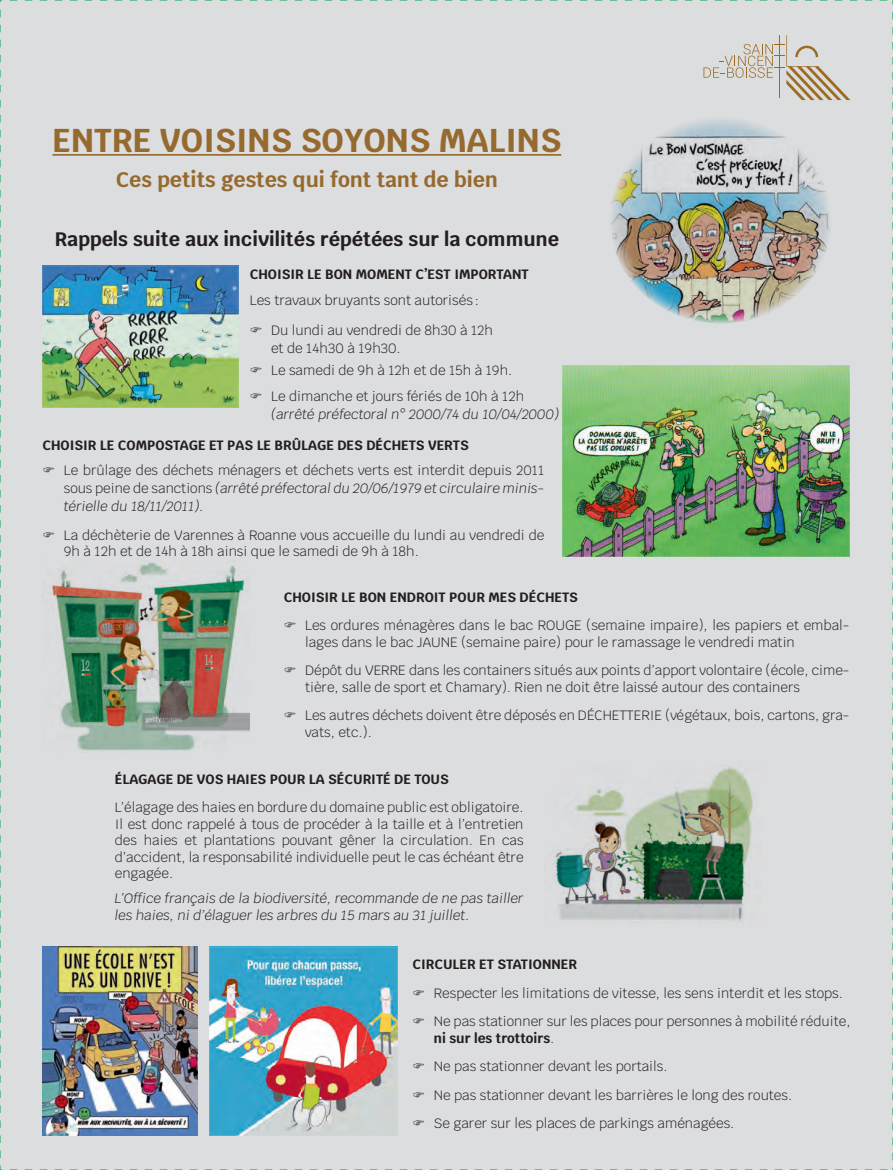
<style>
.page{position:relative;width:893px;height:1170px;background:#fff}
.page>*{position:absolute;margin:0;border:0;box-sizing:border-box;transform-origin:0 0}
.t1{font:700 33px "Krub";color:#966a2f}
.t2{font:700 21px "Krub";color:#966a2f}
.t3{font:700 19.5px "Krub";color:#231f20}
.t4{font:300 13.5px/16.5px "Krub";color:#231f20}
.t5{font:700 13.5px "Krub";color:#231f20}
.t6{font:italic 300 13.5px/16.5px "Krub";color:#231f20}
.s1{font-style:italic}
.s2{font-weight:700}
</style>
<div class="page">
<img style="left:0;top:0;width:893px;height:1170px">
<h1 class="t1" style="left:53px;top:122px;width:510px">ENTRE VOISINS SOYONS MALINS</h1>
<h2 class="t2" style="left:116px;top:167px;width:384px">Ces petits gestes qui font tant de bien</h2>
<h3 class="t3" style="left:55px;top:227px;width:506px">Rappels suite aux incivilités répétées sur la commune</h3>
<p class="t5" style="left:250px;top:267px;width:280px">CHOISIR LE BON MOMENT C’EST IMPORTANT</p>
<p class="t4" style="left:250px;top:291px;width:231px">Les travaux bruyants sont autorisés :</p>
<p class="t4" style="left:271px;top:321px;width:223px;line-height:18px">Du lundi au vendredi de 8h30 à 12h et de 14h30 à 19h30.</p>
<p class="t4" style="left:271px;top:357px;width:255px;line-height:26.5px">Le samedi de 9h à 12h et de 15h à 19h.<br>Le dimanche et jours fériés de 10h à 12h</p>
<p class="t6" style="left:271px;top:406px;width:290px">(arrêté préfectoral n° 2000/74 du 10/04/2000)</p>
<p class="t5" style="left:43px;top:437px;width:428px">CHOISIR LE COMPOSTAGE ET PAS LE BRÛLAGE DES DÉCHETS VERTS</p>
<p class="t4" style="left:64px;top:461px;width:482px;line-height:18px;text-align:justify">Le brûlage des déchets ménagers et déchets verts est interdit depuis 2011 sous peine de sanctions <span class="s1">(arrêté préfectoral du 20/06/1979 et circulaire minis&shy;térielle du 18/11/2011).</span></p>
<p class="t4" style="left:64px;top:526px;width:482px">La déchèterie de Varennes à Roanne vous accueille du lundi au vendredi de<br>9h à 12h et de 14h à 18h ainsi que le samedi de 9h à 18h.</p>
<p class="t5" style="left:284px;top:589px;width:296px">CHOISIR LE BON ENDROIT POUR MES DÉCHETS</p>
<p class="t4" style="left:305px;top:617px;width:546px">Les ordures ménagères dans le bac ROUGE (semaine impaire), les papiers et embal&shy;lages dans le bac JAUNE (semaine paire) pour le ramassage le vendredi matin</p>
<p class="t4" style="left:305px;top:662px;width:546px">Dépôt du VERRE dans les containers situés aux points d’apport volontaire (école, cime&shy;tière, salle de sport et Chamary). Rien ne doit être laissé autour des containers</p>
<p class="t4" style="left:305px;top:707px;width:546px">Les autres déchets doivent être déposés en DÉCHETTERIE (végétaux, bois, cartons, gra&shy;vats, etc.).</p>
<p class="t5" style="left:115px;top:771px;width:335px">ÉLAGAGE DE VOS HAIES POUR LA SÉCURITÉ DE TOUS</p>
<p class="t4" style="left:115px;top:799px;width:410px;text-align:justify">L’élagage des haies en bordure du domaine public est obligatoire.<br>Il est donc rappelé à tous de procéder à la taille et à l’entretien des haies et plantations pouvant gêner la circulation. En cas d’accident, la responsabilité individuelle peut le cas échéant être engagée.</p>
<p class="t6" style="left:115px;top:890px;width:410px">L’Office français de la biodiversité, recommande de ne pas tailler les haies, ni d’élaguer les arbres du 15 mars au 31 juillet.</p>
<p class="t5" style="left:412px;top:956px;width:166px">CIRCULER ET STATIONNER</p>
<p class="t4" style="left:434px;top:978px;width:418px;line-height:28.5px">Respecter les limitations de vitesse, les sens interdit et les stops.<br>Ne pas stationner sur les places pour personnes à mobilité réduite,</p>
<p class="t4" style="left:434px;top:1023px;width:360px;line-height:28.5px"><span class="s2">ni sur les trottoirs</span>.<br>Ne pas stationner devant les portails.<br>Ne pas stationner devant les barrières le long des routes.<br>Se garer sur les places de parkings aménagées.</p>
</div>
